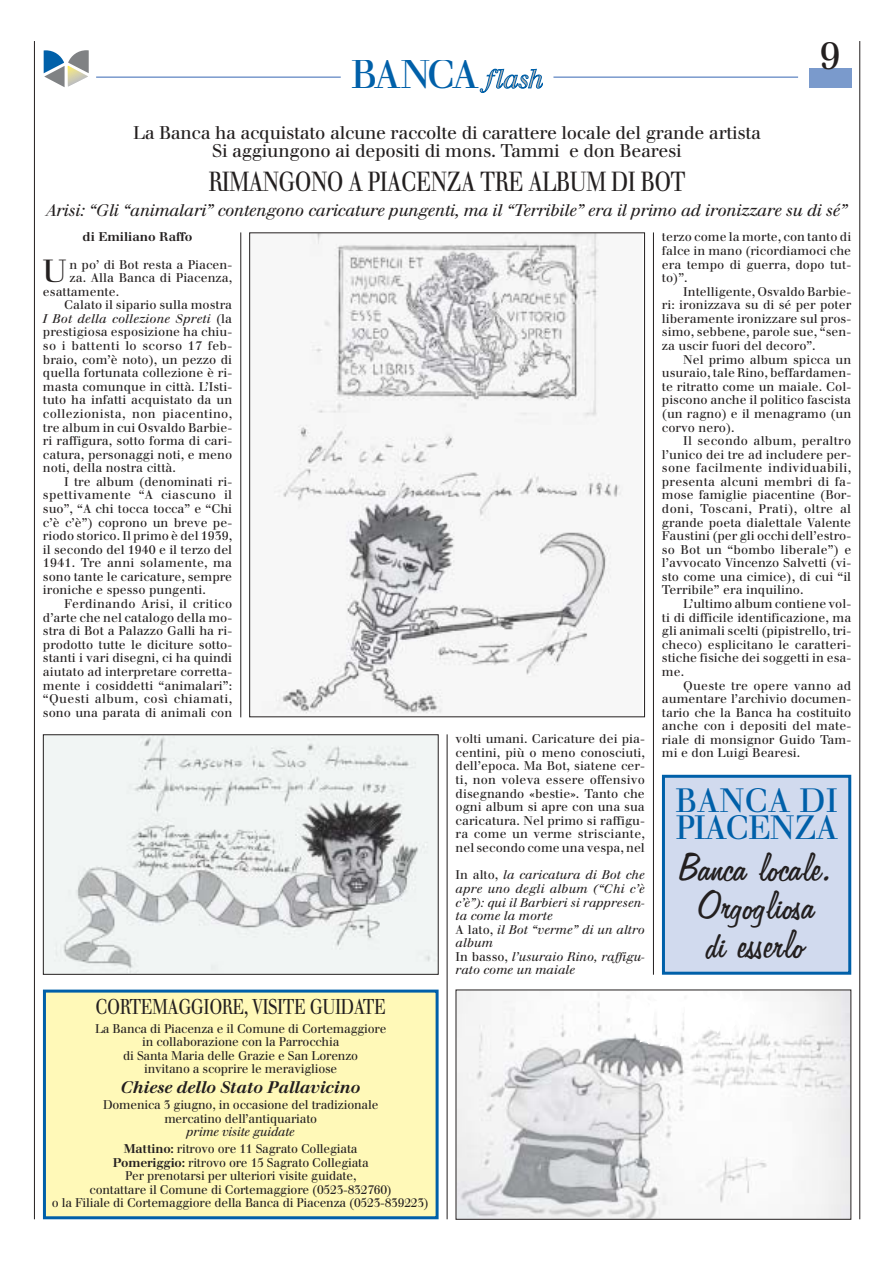
<style>
.page{position:relative;width:893px;height:1262px;background:#fff}
.page>*{position:absolute;margin:0;border:0;box-sizing:border-box;transform-origin:0 0}
.t1{font:45px/38.7px "Freehand 575 BT Regular B";letter-spacing:.015em;color:#231f1f;text-align:center}
.t2{font:39.6px "Walbaum";letter-spacing:-.08em;color:#0060a9}
.t3{font:38.25px "Walbaum";color:#231f1f}
.t4{font:33px/27px "Walbaum";letter-spacing:-.04em;color:#0060a9}
.t5{font:31.35px "Walbaum";color:#231f1f}
.t6{font:27px "Walbaum";letter-spacing:-.03em;color:#231f1f;scale:.8 1}
.t7{font:21px "Walbaum";letter-spacing:-.03em;color:#231f1f;scale:.8 1}
.t8{font:18px/18px "Walbaum";letter-spacing:-.015em;color:#231f1f;text-align:center}
.t9{font:italic 16.5px "Walbaum";letter-spacing:-.015em;color:#231f1f}
.t10{font:italic 700 16.5px "Walbaum";letter-spacing:-.015em;color:#231f1f}
.t11{font:12.3px/13.6px "Walbaum";color:#231f1f;text-align:justify}
.t12{font:italic 12.3px/13.6px "Walbaum";color:#231f1f}
.t13{font:12.3px "Walbaum";letter-spacing:.03em;color:#231f1f}
.t14{font:12.3px "Walbaum";letter-spacing:.025em;color:#231f1f}
.t15{font:700 12.3px "Walbaum";color:#231f1f}
.s1{font-style:italic;font-size:25.8px;color:#b3b3b3}
.s2{font-style:normal}
.s3{font-style:italic}
.s4{font-weight:700}
</style>
<div class="page">
<div style="left:808px;top:69px;width:43px;height:19px;background:#7a9acc"></div>
<hr style="left:34px;top:41px;width:1px;height:1178px;background:#231f1f">
<hr style="left:859px;top:41px;width:1px;height:1178px;background:#231f1f">
<hr style="left:96px;top:76px;width:245px;height:2px;background:#7a9acc">
<hr style="left:553px;top:76px;width:245px;height:2px;background:#7a9acc">
<svg style="left:44px;top:50px;width:45px;height:37px"></svg>
<img style="left:273px;top:234px;width:350px;height:480px">
<img style="left:45px;top:736px;width:391px;height:236px">
<div style="left:43px;top:734px;width:395px;height:240px;border:1px solid #231f1f"></div>
<img style="left:457px;top:991px;width:392px;height:226px">
<div style="left:44px;top:991px;width:393px;height:226px;background:#fff9b8"></div>
<div style="left:43px;top:989px;width:395px;height:230px;border:3px solid #0060a9"></div>
<div style="left:663px;top:776px;width:186px;height:197px;background:#d1daee"></div>
<div style="left:662px;top:774px;width:189px;height:200px;border:3px solid #0060a9"></div>
<hr style="left:240px;top:232px;width:1px;height:485px;background:#231f1f">
<hr style="left:653px;top:232px;width:1px;height:742px;background:#231f1f">
<hr style="left:446px;top:734px;width:1px;height:485px;background:#231f1f">
<h2 class="t2" style="left:351px;top:60px;width:194px">BANCA <span class="s1">flash</span></h2>
<h3 class="t3" style="left:819px;top:41px;width:23px">9</h3>
<h3 class="t8" style="left:133px;top:126px;width:629px">La Banca ha acquistato alcune raccolte di carattere locale del grande artista<br>Si aggiungono ai depositi di mons. Tammi e don Bearesi</h3>
<h3 class="t6" style="left:208px;top:172px;width:598px">RIMANGONO A PIACENZA TRE ALBUM DI BOT</h3>
<h3 class="t9" style="left:47px;top:204px;width:802px">Arisi: “Gli “animalari” contengono caricature pungenti, ma il “Terribile” era il primo ad ironizzare su di sé”</h3>
<p class="t15" style="left:83px;top:232px;width:111px">di Emiliano Raffo</p>
<h3 class="t5" style="left:42px;top:259px;width:26px">U</h3>
<p class="t11" style="left:70px;top:259px;width:164px">n po’ di Bot resta a Piacen-</p>
<p class="t11" style="left:662px;top:231px;width:191px">terzo come la morte, con tanto di falce in mano (ricordiamoci che era tempo di guerra, dopo tut&shy;to)”.</p>
<p class="t11" style="left:662px;top:286px;width:191px;text-indent:21px">Intelligente, Osvaldo Barbie&shy;ri: ironizzava su di sé per poter liberamente ironizzare sul pros&shy;simo, sebbene, parole sue, “sen&shy;za uscir fuori del decoro”.</p>
<p class="t11" style="left:662px;top:354px;width:191px;text-indent:21px">Nel primo album spicca un usuraio, tale Rino, beffardamen&shy;te ritratto come un maiale. Col&shy;piscono anche il politico fascista (un ragno) e il menagramo (un corvo nero).</p>
<p class="t11" style="left:662px;top:435px;width:191px;text-indent:21px">Il secondo album, peraltro l’unico dei tre ad includere per&shy;sone facilmente individuabili, presenta alcuni membri di fa&shy;mose famiglie piacentine (Bor&shy;doni, Toscani, Prati), oltre al grande poeta dialettale Valente Faustini (per gli occhi dell’estro&shy;so Bot un “bombo liberale”) e l’avvocato Vincenzo Salvetti (vi&shy;sto come una cimice), di cui “il Terribile” era inquilino.</p>
<p class="t11" style="left:662px;top:598px;width:191px;text-indent:21px">L’ultimo album contiene vol&shy;ti di difficile identificazione, ma gli animali scelti (pipistrello, tri&shy;checo) esplicitano le caratteri&shy;stiche fisiche dei soggetti in esa&shy;me.</p>
<p class="t11" style="left:662px;top:679px;width:191px;text-indent:21px">Queste tre opere vanno ad aumentare l’archivio documen&shy;tario che la Banca ha costituito anche con i depositi del mate&shy;riale di monsignor Guido Tam&shy;mi e don Luigi Bearesi.</p>
<p class="t11" style="left:70px;top:272px;width:164px">za. Alla Banca di Piacenza,</p>
<p class="t11" style="left:43px;top:286px;width:78px">esattamente.</p>
<p class="t11" style="left:64px;top:299px;width:169px">Calato il sipario sulla mostra</p>
<p class="t12" style="left:43px;top:313px;width:191px">I Bot della collezione Spreti <span class="s2">(la</span></p>
<p class="t11" style="left:43px;top:326px;width:191px">prestigiosa esposizione ha chiu-</p>
<p class="t13" style="left:43px;top:341px;width:191px">so i battenti lo scorso 17 feb-</p>
<p class="t11" style="left:43px;top:354px;width:191px">braio, com’è noto), un pezzo di</p>
<p class="t11" style="left:43px;top:367px;width:191px">quella fortunata collezione è ri-</p>
<p class="t11" style="left:43px;top:381px;width:191px">masta comunque in città. L’Isti-</p>
<p class="t11" style="left:43px;top:394px;width:191px">tuto ha infatti acquistato da un</p>
<p class="t13" style="left:43px;top:409px;width:191px">collezionista, non piacentino,</p>
<p class="t11" style="left:43px;top:421px;width:191px">tre album in cui Osvaldo Barbie-</p>
<p class="t11" style="left:43px;top:435px;width:191px">ri raffigura, sotto forma di cari-</p>
<p class="t11" style="left:43px;top:449px;width:191px">catura, personaggi noti, e meno</p>
<p class="t11" style="left:43px;top:462px;width:134px">noti, della nostra città.</p>
<p class="t11" style="left:64px;top:476px;width:169px">I tre album (denominati ri-</p>
<p class="t13" style="left:43px;top:490px;width:191px">spettivamente “A ciascuno il</p>
<p class="t11" style="left:43px;top:503px;width:191px">suo”, “A chi tocca tocca” e “Chi</p>
<p class="t11" style="left:43px;top:516px;width:191px">c’è c’è”) coprono un breve pe-</p>
<p class="t11" style="left:43px;top:530px;width:191px">riodo storico. Il primo è del 1939,</p>
<p class="t11" style="left:43px;top:544px;width:191px">il secondo del 1940 e il terzo del</p>
<p class="t14" style="left:43px;top:558px;width:191px">1941. Tre anni solamente, ma</p>
<p class="t11" style="left:43px;top:571px;width:191px">sono tante le caricature, sempre</p>
<p class="t11" style="left:43px;top:584px;width:164px">ironiche e spesso pungenti.</p>
<p class="t14" style="left:64px;top:599px;width:169px">Ferdinando Arisi, il critico</p>
<p class="t11" style="left:43px;top:611px;width:191px">d’arte che nel catalogo della mo-</p>
<p class="t11" style="left:43px;top:625px;width:191px">stra di Bot a Palazzo Galli ha ri-</p>
<p class="t11" style="left:43px;top:639px;width:191px">prodotto tutte le diciture sotto-</p>
<p class="t11" style="left:43px;top:652px;width:191px">stanti i vari disegni, ci ha quindi</p>
<p class="t11" style="left:43px;top:666px;width:191px">aiutato ad interpretare corretta-</p>
<p class="t11" style="left:43px;top:679px;width:191px">mente i cosiddetti “animalari”:</p>
<p class="t13" style="left:43px;top:694px;width:191px">“Questi album, così chiamati,</p>
<p class="t11" style="left:43px;top:707px;width:191px">sono una parata di animali con</p>
<p class="t11" style="left:455px;top:733px;width:191px">volti umani. Caricature dei pia&shy;centini, più o meno conosciuti, dell’epoca. Ma Bot, siatene cer&shy;ti, non voleva essere offensivo disegnando «bestie». Tanto che ogni album si apre con una sua caricatura. Nel primo si raffigu&shy;ra come un verme strisciante, nel secondo come una vespa, nel</p>
<h3 class="t4" style="left:675px;top:790px;width:164px">BANCA DI<br>PIACENZA</h3>
<h1 class="t1" style="left:679px;top:845px;width:157px">Banca locale.<br>Orgogliosa<br>di esserlo</h1>
<p class="t12" style="left:455px;top:869px;width:191px"><span class="s2">In alto,</span> la caricatura di Bot che apre uno degli album (“Chi c’è c’è”): qui il Barbieri si rappresen&shy;ta come la morte<br><span class="s2">A lato,</span> il Bot “verme” di un altro album<br><span class="s2">In basso,</span> l’usuraio Rino, raffigu&shy;rato come un maiale</p>
<h3 class="t7" style="left:95px;top:998px;width:365px">CORTEMAGGIORE, VISITE GUIDATE</h3>
<p class="t11" style="left:95px;top:1022px;width:293px;text-align:center">La Banca di Piacenza e il Comune di Cortemaggiore in collaborazione con la Parrocchia<br>di Santa Maria delle Grazie e San Lorenzo<br>invitano a scoprire le meravigliose</p>
<h3 class="t10" style="left:121px;top:1080px;width:242px">Chiese dello Stato Pallavicino</h3>
<p class="t11" style="left:103px;top:1099px;width:277px;text-align:center">Domenica 3 giugno, in occasione del tradizionale mercatino dell’antiquariato</p>
<p class="t11" style="left:124px;top:1125px;width:235px;line-height:16.6px;text-align:center"><span class="s3">prime visite guidate<br></span><span class="s4">Mattino:</span> ritrovo ore 11 Sagrato Collegiata</p>
<p class="t11" style="left:52px;top:1156px;width:378px;text-align:center"><span class="s4">Pomeriggio:</span> ritrovo ore 15 Sagrato Collegiata<br>Per prenotarsi per ulteriori visite guidate,<br>contattare il Comune di Cortemaggiore (0523-832760)<br>o la Filiale di Cortemaggiore della Banca di Piacenza (0523-839223)</p>
</div>
